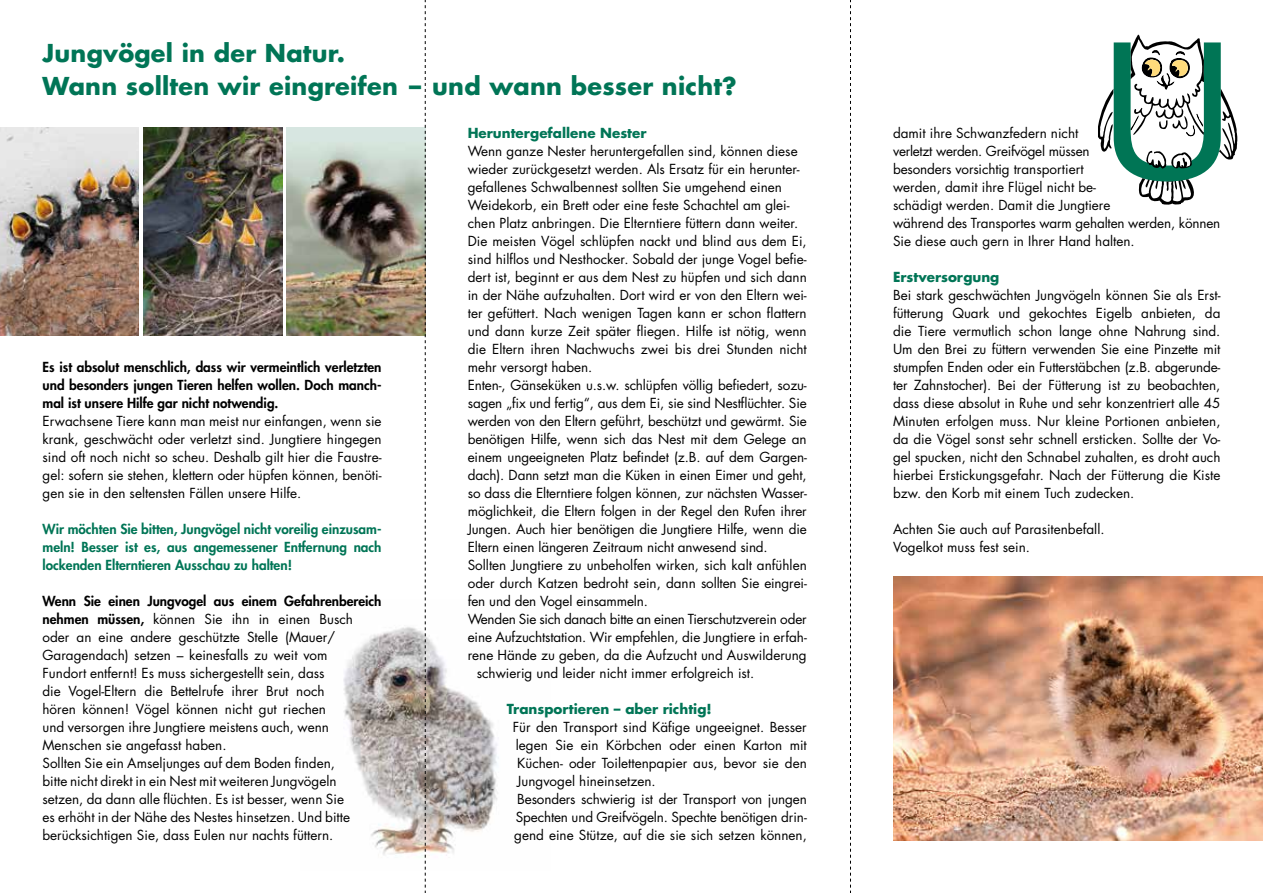
<style>
.page{position:relative;width:1263px;height:893px;background:#fff}
.page>*{position:absolute;margin:0;border:0;box-sizing:border-box;transform-origin:0 0}
.t1{font:700 24px/33px "Futura";letter-spacing:.01em;color:#007556}
.t2{font:13.5px/18px "Futura";color:#000}
.t3{font:800 13.5px/18px "Futura";color:#007556;text-align:justify}
.t4{font:800 13.5px/18px "Futura";color:#000;text-align:justify}
.t5{font:700 13.5px "Futura";color:#007556}
.t6{font:13.5px "Futura";letter-spacing:-.02em;color:#000}
.s1{font-weight:800}
</style>
<div class="page">
<img style="left:343px;top:599px;width:156px;height:271px">
<img style="left:286px;top:128px;width:139px;height:208px">
<img style="left:0;top:128px;width:139px;height:208px">
<img style="left:893px;top:576px;width:370px;height:264px">
<svg style="left:1098px;top:35px;width:139px;height:170px"></svg>
<img style="left:143px;top:128px;width:139px;height:208px">
<svg style="left:425px;top:0;width:1px;height:893px"></svg>
<svg style="left:850px;top:0;width:1px;height:893px"></svg>
<h1 class="t1" style="left:43px;top:36px;width:696px">Jungvögel in der Natur.<br>Wann sollten wir eingreifen – und wann besser nicht?</h1>
<p class="t4" style="left:43px;top:358px;width:341px">Es ist absolut menschlich, dass wir vermeintlich verletzten und besonders jungen Tieren helfen wollen. Doch manch&shy;mal ist unsere Hilfe gar nicht notwendig.</p>
<p class="t2" style="left:43px;top:412px;width:340px;text-align:justify">Erwachsene Tiere kann man meist nur einfangen, wenn sie krank, geschwächt oder verletzt sind. Jungtiere hingegen sind oft noch nicht so scheu. Deshalb gilt hier die Faustre&shy;gel: sofern sie stehen, klettern oder hüpfen können, benöti&shy;gen sie in den seltensten Fällen unsere Hilfe.</p>
<p class="t3" style="left:43px;top:520px;width:341px">Wir möchten Sie bitten, Jungvögel nicht voreilig einzusam&shy;meln! Besser ist es, aus angemessener Entfernung nach lockenden Elterntieren Ausschau zu halten!</p>
<p class="t2" style="left:43px;top:592px;width:341px"><span class="s1">Wenn Sie einen Jungvogel aus einem Gefahrenbereich nehmen müssen,</span> können Sie ihn in einen Busch oder an eine andere geschützte Stelle (Mauer/ Garagendach) setzen – keinesfalls zu weit vom<br>Fundort entfernt! Es muss sichergestellt sein, dass<br>die Vogel-Eltern die Bettelrufe ihrer Brut noch<br>hören können! Vögel können nicht gut riechen<br>und versorgen ihre Jungtiere meistens auch, wenn Menschen sie angefasst haben.<br>Sollten Sie ein Amseljunges auf dem Boden finden,<br>bitte nicht direkt in ein Nest mit weiteren Jungvögeln<br>setzen, da dann alle flüchten. Es ist besser, wenn Sie<br>es erhöht in der Nähe des Nestes hinsetzen. Und bitte berücksichtigen Sie, dass Eulen nur nachts füttern.</p>
<p class="t5" style="left:468px;top:124px;width:180px">Heruntergefallene Nester</p>
<p class="t2" style="left:468px;top:142px;width:331px">Wenn ganze Nester heruntergefallen sind, können diese</p>
<p class="t2" style="left:468px;top:160px;width:333px">wieder zurückgesetzt werden. Als Ersatz für ein herunter-</p>
<p class="t2" style="left:468px;top:178px;width:316px">gefallenes Schwalbennest sollten Sie umgehend einen</p>
<p class="t2" style="left:468px;top:196px;width:323px">Weidekorb, ein Brett oder eine feste Schachtel am glei-</p>
<p class="t2" style="left:468px;top:214px;width:332px">chen Platz anbringen. Die Elterntiere füttern dann weiter.</p>
<p class="t2" style="left:468px;top:232px;width:340px">Die meisten Vögel schlüpfen nackt und blind aus dem Ei,</p>
<p class="t2" style="left:468px;top:250px;width:340px">sind hilflos und Nesthocker. Sobald der junge Vogel befie-</p>
<p class="t2" style="left:468px;top:268px;width:341px">dert ist, beginnt er aus dem Nest zu hüpfen und sich dann</p>
<p class="t2" style="left:468px;top:286px;width:340px">in der Nähe aufzuhalten. Dort wird er von den Eltern wei-</p>
<p class="t2" style="left:468px;top:304px;width:340px">ter gefüttert. Nach wenigen Tagen kann er schon flattern</p>
<p class="t2" style="left:468px;top:322px;width:340px">und dann kurze Zeit später fliegen. Hilfe ist nötig, wenn</p>
<p class="t2" style="left:468px;top:340px;width:341px">die Eltern ihren Nachwuchs zwei bis drei Stunden nicht</p>
<p class="t2" style="left:468px;top:358px;width:126px">mehr versorgt haben.</p>
<p class="t2" style="left:468px;top:376px;width:340px">Enten-, Gänseküken u.s.w. schlüpfen völlig befiedert, sozu-</p>
<p class="t2" style="left:468px;top:394px;width:340px">sagen „fix und fertig“, aus dem Ei, sie sind Nestflüchter. Sie</p>
<p class="t2" style="left:468px;top:412px;width:341px">werden von den Eltern geführt, beschützt und gewärmt. Sie</p>
<p class="t2" style="left:468px;top:430px;width:340px">benötigen Hilfe, wenn sich das Nest mit dem Gelege an</p>
<p class="t2" style="left:468px;top:448px;width:341px">einem ungeeigneten Platz befindet (z.B. auf dem Gargen-</p>
<p class="t2" style="left:468px;top:466px;width:340px">dach). Dann setzt man die Küken in einen Eimer und geht,</p>
<p class="t2" style="left:468px;top:484px;width:340px">so dass die Elterntiere folgen können, zur nächsten Wasser-</p>
<p class="t2" style="left:468px;top:502px;width:341px">möglichkeit, die Eltern folgen in der Regel den Rufen ihrer</p>
<p class="t2" style="left:468px;top:520px;width:341px">Jungen. Auch hier benötigen die Jungtiere Hilfe, wenn die</p>
<p class="t2" style="left:468px;top:538px;width:301px">Eltern einen längeren Zeitraum nicht anwesend sind.</p>
<p class="t2" style="left:468px;top:556px;width:341px">Sollten Jungtiere zu unbeholfen wirken, sich kalt anfühlen</p>
<p class="t2" style="left:468px;top:574px;width:340px">oder durch Katzen bedroht sein, dann sollten Sie eingrei-</p>
<p class="t2" style="left:468px;top:592px;width:182px">fen und den Vogel einsammeln.</p>
<p class="t6" style="left:468px;top:610px;width:341px">Wenden Sie sich danach bitte an einen Tierschutzverein oder</p>
<p class="t2" style="left:468px;top:628px;width:340px">eine Aufzuchtstation. Wir empfehlen, die Jungtiere in erfah-</p>
<p class="t2" style="left:468px;top:646px;width:340px">rene Hände zu geben, da die Aufzucht und Auswilderung</p>
<p class="t2" style="left:477px;top:664px;width:279px">schwierig und leider nicht immer erfolgreich ist.</p>
<p class="t5" style="left:507px;top:700px;width:206px">Transportieren – aber richtig!</p>
<p class="t2" style="left:513px;top:718px;width:296px">Für den Transport sind Käfige ungeeignet. Besser legen Sie ein Körbchen oder einen Karton mit Küchen- oder Toilettenpapier aus, bevor sie den Jungvogel hineinsetzen.<br>Besonders schwierig ist der Transport von jungen Spechten und Greifvögeln. Spechte benötigen drin&shy;gend eine Stütze, auf die sie sich setzen können,</p>
<p class="t2" style="left:893px;top:124px;width:329px">damit ihre Schwanzfedern nicht<br>verletzt werden. Greifvögel müssen<br>besonders vorsichtig transportiert<br>werden, damit ihre Flügel nicht be-<br>schädigt werden. Damit die Jungtiere<br>während des Transportes warm gehalten werden, können Sie diese auch gern in Ihrer Hand halten.</p>
<p class="t5" style="left:893px;top:267px;width:108px">Erstversorgung</p>
<p class="t2" style="left:893px;top:286px;width:329px;text-align:justify">Bei stark geschwächten Jungvögeln können Sie als Erst&shy;fütterung Quark und gekochtes Eigelb anbieten, da die Tiere vermutlich schon lange ohne Nahrung sind.<br>Um den Brei zu füttern verwenden Sie eine Pinzette mit stumpfen Enden oder ein Futterstäbchen (z.B. abgerunde&shy;ter Zahnstocher). Bei der Fütterung ist zu beobachten, dass diese absolut in Ruhe und sehr konzentriert alle 45<br>Minuten erfolgen muss. Nur kleine Portionen anbieten, da die Vögel sonst sehr schnell ersticken. Sollte der Vo&shy;gel spucken, nicht den Schnabel zuhalten, es droht auch hierbei Erstickungsgefahr. Nach der Fütterung die Kiste bzw. den Korb mit einem Tuch zudecken.</p>
<p class="t2" style="left:893px;top:520px;width:213px">Achten Sie auch auf Parasitenbefall.<br>Vogelkot muss fest sein.</p>
</div>
